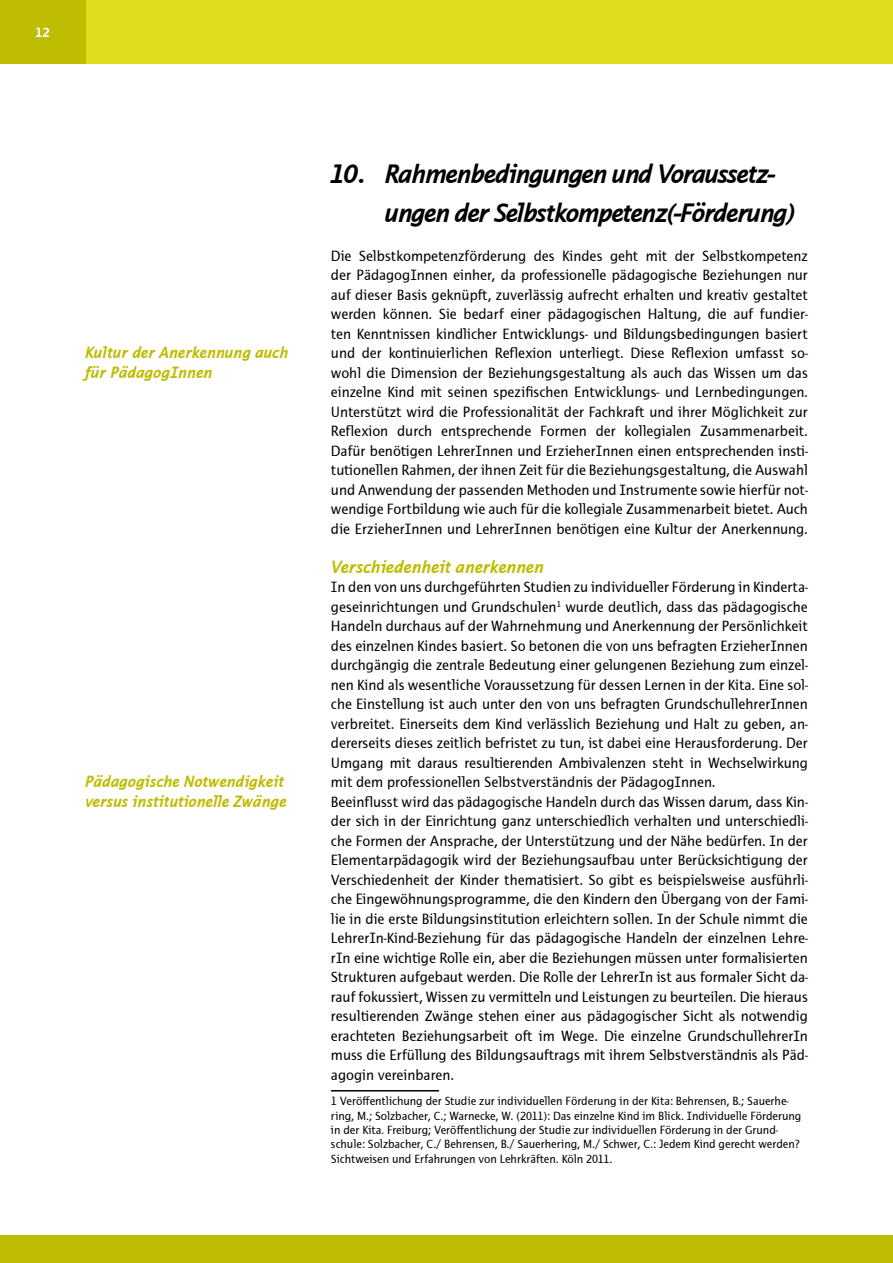
<style>
.page{position:relative;width:893px;height:1263px;background:#fff}
.page>*{position:absolute;margin:0;border:0;box-sizing:border-box;transform-origin:0 0}
.t1{font:italic 700 27px/39px "Thordis Sans EF";letter-spacing:-.055em;color:#000}
.t2{font:italic 700 18px "Thordis Sans EF";letter-spacing:-.015em;color:#bebc00}
.t3{font:italic 700 16.5px/19.5px "Thordis Sans EF";letter-spacing:-.015em;color:#bebc00}
.t4{font:15px/19.5px "Thordis Sans EF";color:#000;text-align:justify}
.t5{font:700 13.5px "Thordis Sans EF";color:#fff}
.t6{font:12px/14.4px "Thordis Sans EF";color:#000}
</style>
<div class="page">
<div style="left:0;top:1236px;width:893px;height:27px;background:#bebc00"></div>
<div style="left:0;top:0;width:893px;height:64px;background:#dedc1e"></div>
<div style="left:0;top:0;width:85px;height:64px;background:#bebc00"></div>
<hr style="left:331px;top:1090px;width:108px;height:1px;background:#000">
<p class="t5" style="left:35px;top:25px;width:16px">12</p>
<p class="t3" style="left:85px;top:343px;width:205px">Kultur der Anerkennung auch für PädagogInnen</p>
<p class="t3" style="left:85px;top:772px;width:203px">Pädagogische Notwendigkeit versus institutionelle Zwänge</p>
<h1 class="t1" style="left:385px;top:154px;width:412px;text-indent:-54px">10. Rahmenbedingungen und Voraussetz&shy;ungen der Selbstkompetenz(-Förderung)</h1>
<p class="t4" style="left:331px;top:246px;width:478px">Die Selbstkompetenzförderung des Kindes geht mit der Selbstkompetenz der PädagogInnen einher, da professionelle pädagogische Beziehungen nur auf dieser Basis geknüpft, zuverlässig aufrecht erhalten und kreativ gestaltet werden können. Sie bedarf einer pädagogischen Haltung, die auf fundier&shy;ten Kenntnissen kindlicher Entwicklungs- und Bildungsbedingungen basiert und der kontinuierlichen Reflexion unterliegt. Diese Reflexion umfasst so&shy;wohl die Dimension der Beziehungsgestaltung als auch das Wissen um das einzelne Kind mit seinen spezifischen Entwicklungs- und Lernbedingungen.<br>Unterstützt wird die Professionalität der Fachkraft und ihrer Möglichkeit zur Reflexion durch entsprechende Formen der kollegialen Zusammenarbeit.<br>Dafür benötigen LehrerInnen und ErzieherInnen einen entsprechenden insti&shy;tutionellen Rahmen, der ihnen Zeit für die Beziehungsgestaltung, die Auswahl und Anwendung der passenden Methoden und Instrumente sowie hierfür not&shy;wendige Fortbildung wie auch für die kollegiale Zusammenarbeit bietet. Auch die ErzieherInnen und LehrerInnen benötigen eine Kultur der Anerkennung.</p>
<p class="t2" style="left:331px;top:557px;width:214px">Verschiedenheit anerkennen</p>
<p class="t4" style="left:331px;top:577px;width:478px;text-align:left">In den von uns durchgeführten Studien zu individueller Förderung in Kinderta&shy;geseinrichtungen und Grundschulen<sup>1</sup> wurde deutlich, dass das pädagogische Handeln durchaus auf der Wahrnehmung und Anerkennung der Persönlichkeit des einzelnen Kindes basiert. So betonen die von uns befragten ErzieherInnen durchgängig die zentrale Bedeutung einer gelungenen Beziehung zum einzel&shy;nen Kind als wesentliche Voraussetzung für dessen Lernen in der Kita. Eine sol&shy;che Einstellung ist auch unter den von uns befragten GrundschullehrerInnen verbreitet. Einerseits dem Kind verlässlich Beziehung und Halt zu geben, an&shy;dererseits dieses zeitlich befristet zu tun, ist dabei eine Herausforderung. Der Umgang mit daraus resultierenden Ambivalenzen steht in Wechselwirkung mit dem professionellen Selbstverständnis der PädagogInnen.<br>Beeinflusst wird das pädagogische Handeln durch das Wissen darum, dass Kin&shy;der sich in der Einrichtung ganz unterschiedlich verhalten und unterschiedli&shy;che Formen der Ansprache, der Unterstützung und der Nähe bedürfen. In der Elementarpädagogik wird der Beziehungsaufbau unter Berücksichtigung der Verschiedenheit der Kinder thematisiert. So gibt es beispielsweise ausführli&shy;che Eingewöhnungsprogramme, die den Kindern den Übergang von der Fami&shy;lie in die erste Bildungsinstitution erleichtern sollen. In der Schule nimmt die LehrerIn-Kind-Beziehung für das pädagogische Handeln der einzelnen Lehre&shy;rIn eine wichtige Rolle ein, aber die Beziehungen müssen unter formalisierten Strukturen aufgebaut werden. Die Rolle der LehrerIn ist aus formaler Sicht da&shy;rauf fokussiert, Wissen zu vermitteln und Leistungen zu beurteilen. Die hieraus resultierenden Zwänge stehen einer aus pädagogischer Sicht als notwendig erachteten Beziehungsarbeit oft im Wege. Die einzelne GrundschullehrerIn muss die Erfüllung des Bildungsauftrags mit ihrem Selbstverständnis als Päd&shy;agogin vereinbaren.</p>
<p class="t6" style="left:331px;top:1094px;width:472px">1 Veröffentlichung der Studie zur individuellen Förderung in der Kita: Behrensen, B.; Sauerhe&shy;ring, M.; Solzbacher, C.; Warnecke, W. (2011): Das einzelne Kind im Blick. Individuelle Förderung in der Kita. Freiburg; Veröffentlichung der Studie zur individuellen Förderung in der Grund&shy;schule: Solzbacher, C./ Behrensen, B./ Sauerhering, M./ Schwer, C.: Jedem Kind gerecht werden?<br>Sichtweisen und Erfahrungen von Lehrkräften. Köln 2011.</p>
</div>
